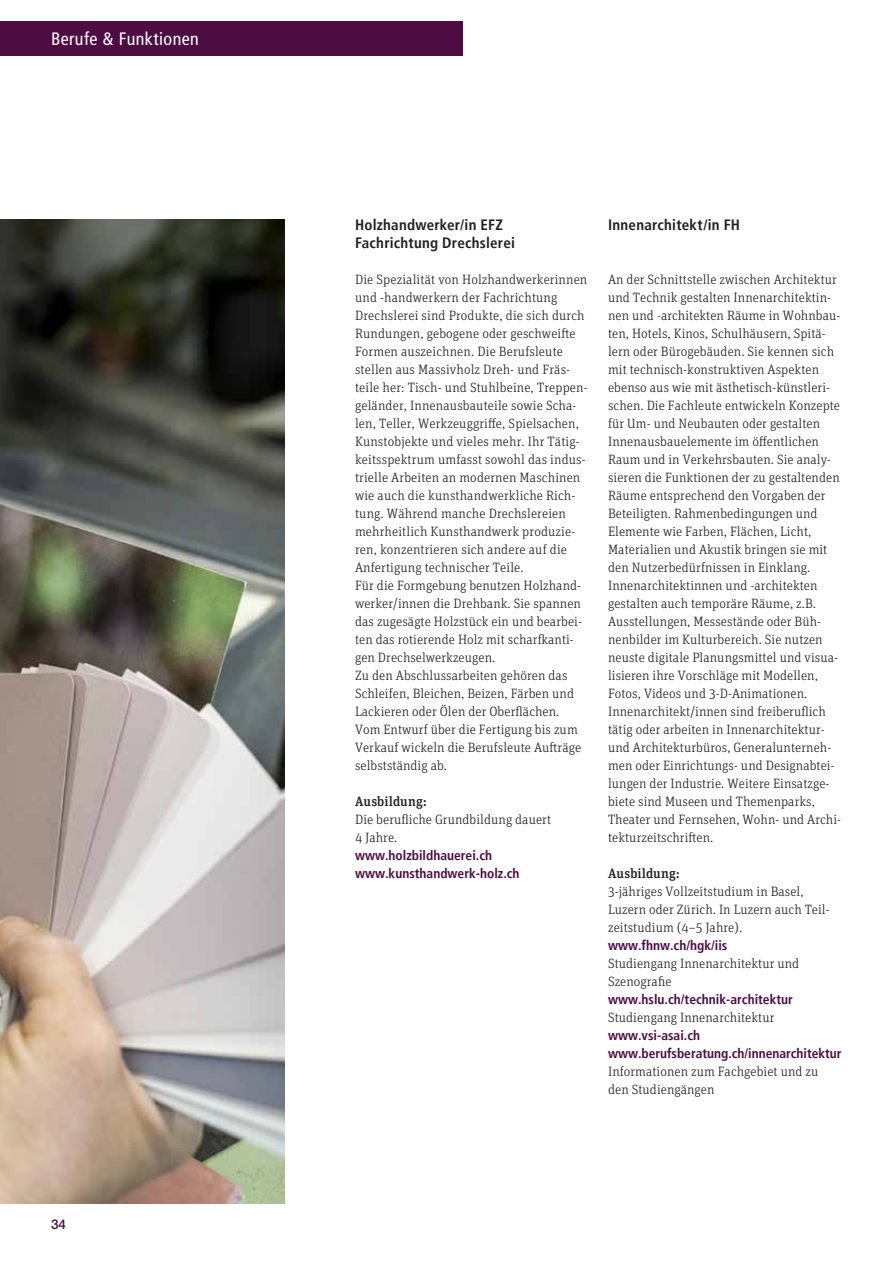
<style>
.page{position:relative;width:893px;height:1263px;background:#fff}
.page>*{position:absolute;margin:0;border:0;box-sizing:border-box;transform-origin:0 0}
.t1{font:condensed 18px "Frutiger LT";letter-spacing:.02em;color:#fff}
.t2{font:700 condensed 15px/18px "Frutiger LT";letter-spacing:.015em;color:#231f20}
.t3{font:300 13.5px/18px "Unit Slab Pro";letter-spacing:.005em;color:#231f20}
.t4{font:700 condensed 13.5px/18px "Frutiger LT";color:#4d0d43}
.t5{font:500 13.5px "Unit Slab Pro";letter-spacing:.005em;color:#231f20}
.t6{font:500 13.5px "Helvetica Neue LT Std";color:#4d0d43}
</style>
<div class="page">
<div style="left:0;top:21px;width:462px;height:34px;background:#4d0d43"></div>
<img style="left:0;top:220px;width:285px;height:983px">
<h1 class="t1" style="left:51px;top:28px;width:149px">Berufe &amp; Funktionen</h1>
<p class="t6" style="left:51px;top:1216px;width:17px">34</p>
<p class="t2" style="left:355px;top:216px;width:161px">Holzhandwerker/in EFZ<br>Fachrichtung Drechslerei</p>
<p class="t3" style="left:355px;top:270px;width:234px">Die Spezialität von Holzhandwerkerinnen und -handwerkern der Fachrichtung Drechslerei sind Produkte, die sich durch Rundungen, gebogene oder geschweifte Formen auszeichnen. Die Berufsleute stellen aus Massivholz Dreh- und Fräs&shy;teile her: Tisch- und Stuhlbeine, Treppen&shy;geländer, Innenausbauteile sowie Scha&shy;len, Teller, Werkzeuggriffe, Spielsachen, Kunstobjekte und vieles mehr. Ihr Tätig&shy;keitsspektrum umfasst sowohl das indus&shy;trielle Arbeiten an modernen Maschinen wie auch die kunsthandwerkliche Rich&shy;tung. Während manche Drechslereien mehrheitlich Kunsthandwerk produzie&shy;ren, konzentrieren sich andere auf die Anfertigung technischer Teile.<br>Für die Formgebung benutzen Holzhand&shy;werker/innen die Drehbank. Sie spannen das zugesägte Holzstück ein und bearbei&shy;ten das rotierende Holz mit scharfkanti&shy;gen Drechselwerkzeugen.<br>Zu den Abschlussarbeiten gehören das Schleifen, Bleichen, Beizen, Färben und Lackieren oder Ölen der Oberflächen.<br>Vom Entwurf über die Fertigung bis zum Verkauf wickeln die Berufsleute Aufträge selbstständig ab.</p>
<p class="t5" style="left:355px;top:792px;width:73px">Ausbildung:</p>
<p class="t3" style="left:355px;top:810px;width:198px">Die berufliche Grundbildung dauert<br>4 Jahre.</p>
<p class="t4" style="left:355px;top:847px;width:166px">www.holzbildhauerei.ch www.kunsthandwerk-holz.ch</p>
<p class="t2" style="left:608px;top:216px;width:133px">Innenarchitekt/in FH</p>
<p class="t3" style="left:608px;top:270px;width:235px">An der Schnittstelle zwischen Architektur und Technik gestalten Innenarchitektin&shy;nen und -architekten Räume in Wohnbau&shy;ten, Hotels, Kinos, Schulhäusern, Spitä&shy;lern oder Bürogebäuden. Sie kennen sich mit technisch-konstruktiven Aspekten ebenso aus wie mit ästhetisch-künstleri&shy;schen. Die Fachleute entwickeln Konzepte für Um- und Neubauten oder gestalten Innenausbauelemente im öffentlichen Raum und in Verkehrsbauten. Sie analy&shy;sieren die Funktionen der zu gestaltenden Räume entsprechend den Vorgaben der Beteiligten. Rahmenbedingungen und Elemente wie Farben, Flächen, Licht, Materialien und Akustik bringen sie mit den Nutzerbedürfnissen in Einklang.<br>Innenarchitektinnen und -architekten gestalten auch temporäre Räume, z.B.<br>Ausstellungen, Messestände oder Büh&shy;nenbilder im Kulturbereich. Sie nutzen neuste digitale Planungsmittel und visua&shy;lisieren ihre Vorschläge mit Modellen, Fotos, Videos und 3-D-Animationen.<br>Innenarchitekt/innen sind freiberuflich tätig oder arbeiten in Innenarchitektur&shy;und Architekturbüros, Generalunterneh&shy;men oder Einrichtungs- und Designabtei&shy;lungen der Industrie. Weitere Einsatzge&shy;biete sind Museen und Themenparks, Theater und Fernsehen, Wohn- und Archi&shy;tekturzeitschriften.</p>
<p class="t5" style="left:608px;top:864px;width:73px">Ausbildung:</p>
<p class="t3" style="left:608px;top:882px;width:223px">3-jähriges Vollzeitstudium in Basel,<br>Luzern oder Zürich. In Luzern auch Teil&shy;zeitstudium (4–5 Jahre).</p>
<p class="t4" style="left:608px;top:937px;width:121px">www.fhnw.ch/hgk/iis</p>
<p class="t3" style="left:608px;top:954px;width:193px">Studiengang Innenarchitektur und<br>Szenografie</p>
<p class="t4" style="left:608px;top:991px;width:186px">www.hslu.ch/technik-architektur</p>
<p class="t3" style="left:608px;top:1008px;width:168px">Studiengang Innenarchitektur</p>
<p class="t4" style="left:608px;top:1027px;width:235px">www.vsi-asai.ch www.berufsberatung.ch/innenarchitektur</p>
<p class="t3" style="left:608px;top:1062px;width:212px">Informationen zum Fachgebiet und zu den Studiengängen</p>
</div>
